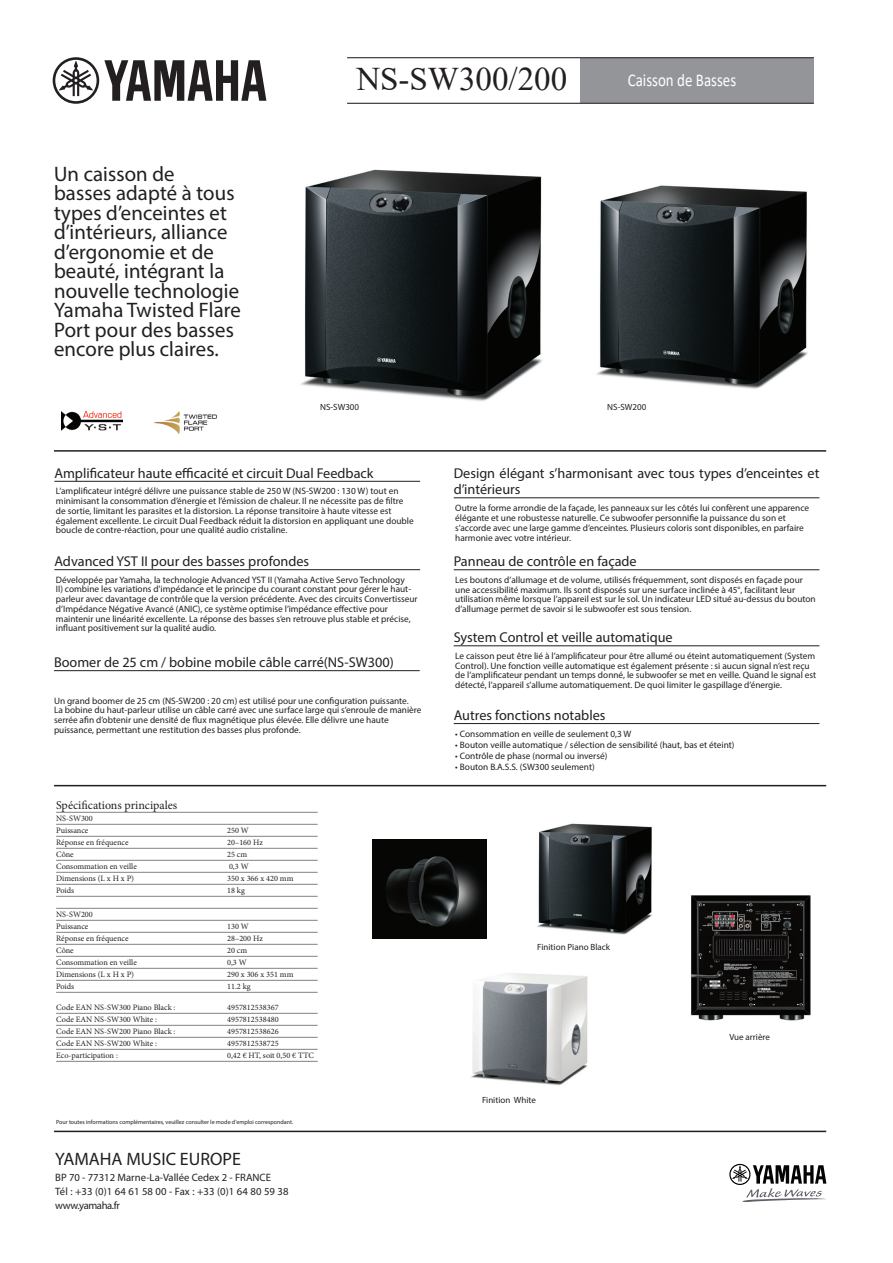
<style>
.page{position:relative;width:893px;height:1263px;background:#fff}
.page>*{position:absolute;margin:0;border:0;box-sizing:border-box;transform-origin:0 0}
.t1{font:33px "Times New Roman";color:#231f20}
.t2{font:21px/19.5px "Myriad Pro";color:#231f20}
.t3{font:18px "Myriad Pro";color:#231f20}
.t4{font:18px "Calibri";color:#fff;scale:.83 1}
.t5{font:14.25px/16.5px "Myriad Pro";color:#231f20}
.t6{font:12px "Minion Pro";color:#231f20}
.t7{font:10.65px/14px "Myriad Pro";color:#231f20}
.t8{font:9.3px/9.8px "Myriad Pro";color:#231f20}
.t9{font:9px "Myriad Pro";color:#231f20}
.t10{font:8.25px "Minion Pro";color:#231f20}
.t11{font:6px "Myriad Pro";color:#231f20}
</style>
<div class="page">
<img style="left:596px;top:185px;width:212px;height:204px">
<img style="left:300px;top:169px;width:242px;height:232px">
<img style="left:537px;top:823px;width:115px;height:112px">
<img style="left:471px;top:973px;width:117px;height:112px">
<hr style="left:56px;top:812px;width:262px;height:1px;background:#808285">
<hr style="left:56px;top:824px;width:262px;height:1px;background:#808285">
<hr style="left:56px;top:836px;width:262px;height:1px;background:#808285">
<hr style="left:56px;top:848px;width:262px;height:1px;background:#808285">
<hr style="left:56px;top:860px;width:262px;height:1px;background:#808285">
<hr style="left:56px;top:872px;width:262px;height:1px;background:#808285">
<hr style="left:56px;top:884px;width:262px;height:1px;background:#808285">
<hr style="left:56px;top:896px;width:262px;height:1px;background:#808285">
<hr style="left:56px;top:908px;width:262px;height:1px;background:#808285">
<hr style="left:56px;top:920px;width:262px;height:1px;background:#808285">
<hr style="left:56px;top:932px;width:262px;height:1px;background:#808285">
<hr style="left:56px;top:944px;width:262px;height:1px;background:#808285">
<hr style="left:56px;top:956px;width:262px;height:1px;background:#808285">
<hr style="left:56px;top:968px;width:262px;height:1px;background:#808285">
<hr style="left:56px;top:980px;width:262px;height:1px;background:#808285">
<hr style="left:56px;top:992px;width:262px;height:1px;background:#808285">
<hr style="left:56px;top:1013px;width:262px;height:1px;background:#808285">
<hr style="left:56px;top:1025px;width:262px;height:1px;background:#808285">
<hr style="left:56px;top:1037px;width:262px;height:1px;background:#808285">
<hr style="left:56px;top:1049px;width:262px;height:1px;background:#808285">
<hr style="left:56px;top:1061px;width:262px;height:1px;background:#808285">
<img style="left:691px;top:895px;width:120px;height:126px">
<hr style="left:54px;top:785px;width:772px;height:1px;background:#231f20">
<hr style="left:54px;top:450px;width:772px;height:2px;background:#231f20">
<hr style="left:54px;top:1131px;width:772px;height:1px;background:#231f20">
<hr style="left:454px;top:497px;width:365px;height:1px;background:#231f20">
<hr style="left:54px;top:569px;width:366px;height:1px;background:#231f20">
<hr style="left:54px;top:481px;width:366px;height:1px;background:#231f20">
<hr style="left:454px;top:645px;width:365px;height:1px;background:#231f20">
<hr style="left:54px;top:670px;width:366px;height:1px;background:#231f20">
<hr style="left:454px;top:723px;width:365px;height:1px;background:#231f20">
<hr style="left:454px;top:569px;width:365px;height:1px;background:#231f20">
<img style="left:61px;top:412px;width:61px;height:19px">
<img style="left:153px;top:411px;width:64px;height:22px">
<svg style="left:53px;top:57px;width:213px;height:47px"></svg>
<svg style="left:729px;top:1164px;width:97px;height:38px"></svg>
<img style="left:372px;top:840px;width:115px;height:98px">
<div style="left:580px;top:58px;width:234px;height:45px;background:#939598"></div>
<hr style="left:347px;top:57px;width:467px;height:1px;background:#231f20">
<hr style="left:347px;top:103px;width:467px;height:1px;background:#231f20">
<h2 class="t2" style="left:54px;top:164px;width:189px">Un caisson de<br>basses adapté à tous types ’denceintes et<br>’d intérieurs, alliance ’dergonomie et de beauté, intégrant la nouvelle technologie<br>Yamaha Twisted Flare<br>Port pour des basses encore plus claires.</h2>
<h1 class="t1" style="left:356px;top:56px;width:212px">NS-SW300/200</h1>
<h3 class="t4" style="left:628px;top:67px;width:132px">Caisson de Basses</h3>
<p class="t9" style="left:320px;top:402px;width:41px">NS-SW300</p>
<p class="t9" style="left:607px;top:402px;width:41px">NS-SW200</p>
<h3 class="t5" style="left:54px;top:465px;width:321px">Amplificateur haute efficacité et circuit Dual Feedback</h3>
<p class="t8" style="left:56px;top:486px;width:359px">’Lamplificateur intégré délivre une puissance stable de 250 W (NS-SW200 : 130 W) tout en minimisant la consommation ’dénergie et ’lémission de chaleur Il. ne nécessite pas de filtre de sortie, limitant les parasites et la distorsion. La réponse transitoire à haute vitesse est également excellente. Le circuit Dual Feedback réduit la distorsion en appliquant une double boucle de contre-réaction, pour une qualité audio cristaline.</p>
<h3 class="t5" style="left:54px;top:553px;width:256px">Advanced YST II pour des basses profondes</h3>
<p class="t8" style="left:56px;top:570px;width:363px;line-height:19.5px">Développée par Yamaha la, technologie Advanced YST II (Yamaha Active Servo Technology parleur avec davantage de contrôle que la version précédente. Avec des circuits Convertisseur</p>
<p class="t8" style="left:56px;top:579px;width:357px;line-height:19.5px">II) combine les variations 'd impédance et le principe du courant constant pour gérer le haut-’d Impédance Négative Avancé (ANIC ,) ce système optimise ’l impédance effective pour</p>
<p class="t8" style="left:56px;top:613px;width:356px">maintenir une linéarité excellente. La réponse des basses ’sen retrouve plus stable et précise, influant positivement sur la qualité audio.</p>
<h3 class="t5" style="left:54px;top:654px;width:341px">Boomer de 25 cm / bobine mobile câble carré(NS-SW300(</h3>
<p class="t8" style="left:54px;top:695px;width:369px">Un grand boomer de 25 cm (NS-SW200 : 20 cm) est utilisé pour une configuration puissante.<br>La bobine du haut-parleur utilise un câble carré avec une surface large qui ’senroule de manière serrée afin ’dobtenir une densité de flux magnétique plus élevée. Elle délivre une haute puissance, permettant une restitution des basses plus profonde.</p>
<p class="t6" style="left:56px;top:797px;width:123px">Spécifications principales</p>
<p class="t10" style="left:56px;top:813px;width:38px">NS-SW300</p>
<p class="t10" style="left:56px;top:825px;width:34px">Puissance</p>
<p class="t10" style="left:227px;top:825px;width:23px">250 W</p>
<p class="t10" style="left:56px;top:837px;width:74px">Réponse en fréquence</p>
<p class="t10" style="left:227px;top:837px;width:37px">20–160 Hz</p>
<p class="t10" style="left:56px;top:849px;width:19px">Cône</p>
<p class="t10" style="left:227px;top:849px;width:22px">25 cm</p>
<p class="t10" style="left:56px;top:861px;width:82px">Consommation en veille</p>
<p class="t10" style="left:229px;top:861px;width:21px">0,3 W</p>
<p class="t10" style="left:56px;top:873px;width:80px">Dimensions HxL ( ) Px</p>
<p class="t10" style="left:227px;top:873px;width:68px">350 x 366 x 420 mm</p>
<p class="t10" style="left:56px;top:885px;width:20px">Poids</p>
<p class="t10" style="left:56px;top:909px;width:38px">NS-SW200</p>
<p class="t10" style="left:227px;top:885px;width:19px">18 kg</p>
<p class="t10" style="left:56px;top:921px;width:34px">Puissance</p>
<p class="t10" style="left:227px;top:921px;width:23px">130 W</p>
<p class="t10" style="left:56px;top:933px;width:74px">Réponse en fréquence</p>
<p class="t10" style="left:227px;top:933px;width:37px">28–200 Hz</p>
<p class="t10" style="left:56px;top:945px;width:19px">Cône</p>
<p class="t10" style="left:227px;top:945px;width:22px">20 cm</p>
<p class="t10" style="left:56px;top:957px;width:82px">Consommation en veille</p>
<p class="t10" style="left:227px;top:957px;width:21px">0,3 W</p>
<p class="t10" style="left:56px;top:969px;width:80px">Dimensions HxL ( ) Px</p>
<p class="t10" style="left:227px;top:969px;width:68px">290 x 306 x 351 mm</p>
<p class="t10" style="left:56px;top:981px;width:20px">Poids</p>
<p class="t10" style="left:227px;top:981px;width:25px">11.2 kg</p>
<p class="t10" style="left:56px;top:1002px;width:121px">Code EAN NS-SW300 Piano Black :</p>
<p class="t10" style="left:227px;top:1002px;width:53px">4957812538367</p>
<p class="t10" style="left:56px;top:1014px;width:102px">Code EAN NS-SW300 White :</p>
<p class="t10" style="left:227px;top:1014px;width:53px">4957812538480</p>
<p class="t10" style="left:56px;top:1026px;width:121px">Code EAN NS-SW200 Piano Black :</p>
<p class="t10" style="left:227px;top:1026px;width:53px">4957812538626</p>
<p class="t10" style="left:56px;top:1038px;width:102px">Code EAN NS-SW200 White :</p>
<p class="t10" style="left:227px;top:1038px;width:53px">4957812538725</p>
<p class="t10" style="left:56px;top:1050px;width:63px">Eco-participation :</p>
<p class="t10" style="left:227px;top:1050px;width:88px">0,42 € HT, soit 0,50 € TTC</p>
<p class="t11" style="left:56px;top:1118px;width:239px">Pour toutes informations complémentaires, veuillez consulter le mode 'd emploi correspondant.</p>
<h3 class="t3" style="left:55px;top:1147px;width:187px">YAMAHA MUSIC EUROPE</h3>
<p class="t7" style="left:55px;top:1170px;width:235px">BP 70 - 77312 Marne-La-Vallée Cedex -2 FRANCE<br>Tél : +33 1)0( 64 61 58 00 - Fax : +33 1(0) 64 80 59 38 www.yamaha f r.</p>
<h3 class="t5" style="left:454px;top:465px;width:367px">Design élégant ’s harmonisant avec tous types ’denceintes et ’d intérieurs</h3>
<p class="t8" style="left:455px;top:503px;width:355px">Outre la forme arrondie de la façade, les panneaux sur les côtés lui confèrent une apparence élégante et une robustesse naturelle. Ce subwoofer personnifie la puissance du son et<br>’s accorde avec une large gamme ’denceintes. Plusieurs coloris sont disponibles, en parfaire harmonie avec votre intérieur.</p>
<h3 class="t5" style="left:454px;top:553px;width:185px">Panneau de contrôle en façade</h3>
<p class="t8" style="left:455px;top:575px;width:362px">Les boutons ’d allumage et de volume, utilisés fréquemment, sont disposés en façade pour une accessibilité maximum. Ils sont disposés sur une surface inclinée à 45°, facilitant leur utilisation même lorsque ’l appareil est sur le sol. Un indicateur LED situé au-dessus du bouton ’d allumage permet de savoir si le subwoofer est sous tension.</p>
<h3 class="t5" style="left:454px;top:629px;width:220px">System Control et veille automatique</h3>
<p class="t8" style="left:455px;top:651px;width:363px">Le caisson peut être lié ’là amplificateur pour être allumé ou éteint automatiquement (System Control .) Une fonction veille automatique est également présente : si aucun signal ’nest reçu de ’l amplificateur pendant un temps donné le, subwoofer se met en veille. Quand le signal est détecté ’l, appareil ’s allume automatiquement. De quoi limiter le gaspillage ’dénergie.</p>
<h3 class="t5" style="left:454px;top:707px;width:153px">Autres fonctions notables</h3>
<p class="t8" style="left:455px;top:728px;width:178px">• Consommation en veille de seulement 0,3 W</p>
<p class="t8" style="left:455px;top:739px;width:281px">• Bouton veille automatique / sélection de sensibilité (haut, bas et éteint(</p>
<p class="t8" style="left:455px;top:750px;width:154px">• Contrôle de phase (normal ou inversé(</p>
<p class="t8" style="left:455px;top:761px;width:141px">• Bouton A.B (.S.S. SW300 seulement(</p>
<p class="t9" style="left:537px;top:942px;width:74px">Finition Piano Black</p>
<p class="t9" style="left:482px;top:1094px;width:55px">Finition White</p>
<p class="t9" style="left:729px;top:1031px;width:42px">Vue arrière</p>
</div>
